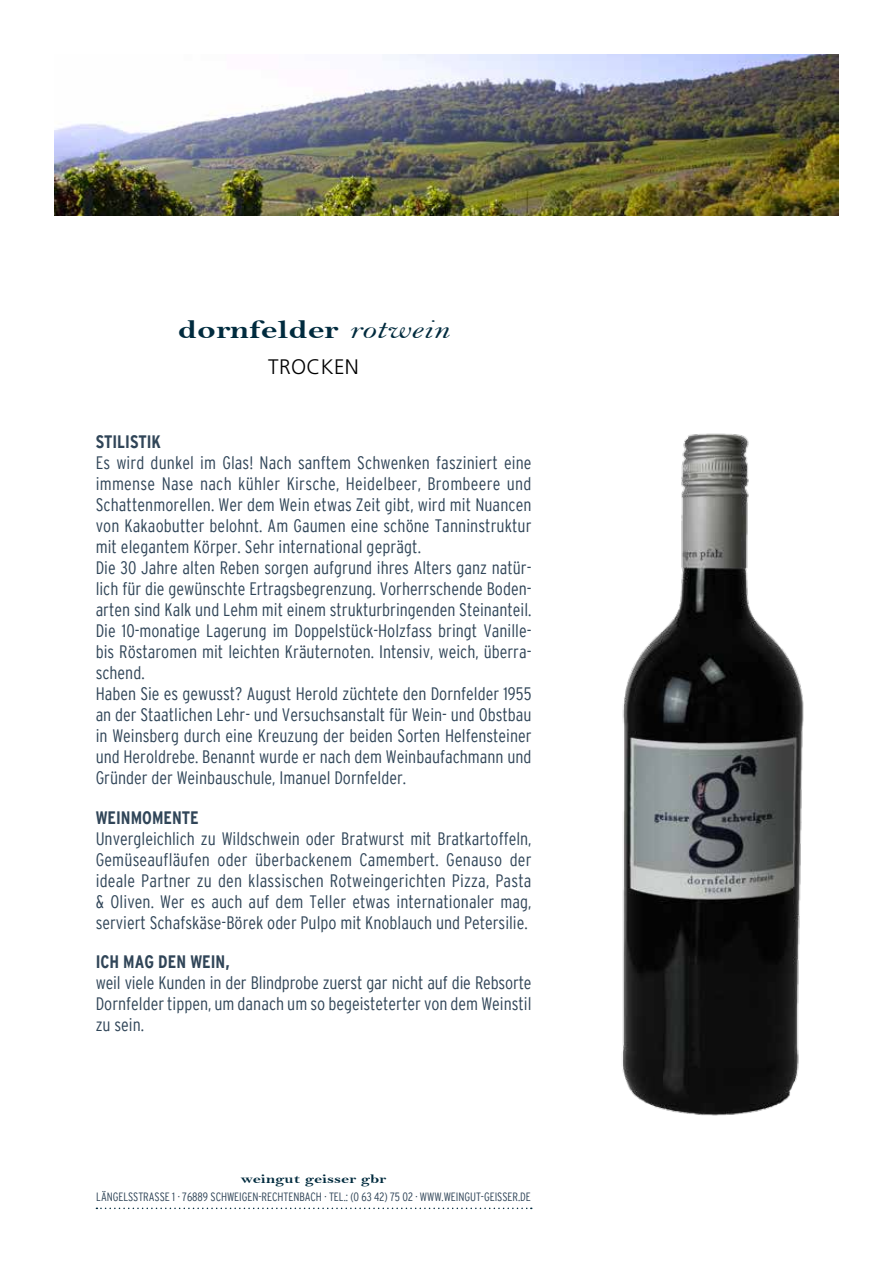
<style>
.page{position:relative;width:893px;height:1263px;background:#fff}
.page>*{position:absolute;margin:0;border:0;box-sizing:border-box;transform-origin:0 0}
.t1{font:26.4px "Bell MT Bold";letter-spacing:.005em;color:#002b3e;scale:1.32 1}
.t2{font:300 21px "Frutiger";letter-spacing:.015em;color:#000}
.t3{font:300 condensed 18px/21px "Interstate";color:#304558;text-align:justify}
.t4{font:700 condensed 18px "Interstate";color:#304558}
.t5{font:12.75px "Bell MT Bold";color:#002b3e;scale:1.32 1}
.t6{font:300 condensed 12px "Interstate";letter-spacing:-.005em;color:#304558}
.s1{font-family:"Bell MT Italic"}
</style>
<div class="page">
<img style="left:622px;top:433px;width:182px;height:683px">
<svg style="left:96px;top:1207px;width:436px;height:2px"></svg>
<img style="left:54px;top:54px;width:785px;height:162px">
<h1 class="t1" style="left:178px;top:313px;width:207px">dornfelder <span class="s1">rotwein</span></h1>
<p class="t2" style="left:268px;top:354px;width:92px">TROCKEN</p>
<p class="t4" style="left:96px;top:431px;width:67px">STILISTIK</p>
<p class="t3" style="left:96px;top:452px;width:437px;text-align:left">Es wird dunkel im Glas! Nach sanftem Schwenken fasziniert eine immense Nase nach kühler Kirsche, Heidelbeer, Brombeere und Schattenmorellen. Wer dem Wein etwas Zeit gibt, wird mit Nuancen von Kakaobutter belohnt. Am Gaumen eine schöne Tanninstruktur mit elegantem Körper. Sehr international geprägt.<br>Die 30 Jahre alten Reben sorgen aufgrund ihres Alters ganz natür&shy;lich für die gewünschte Ertragsbegrenzung. Vorherrschende Boden&shy;arten sind Kalk und Lehm mit einem strukturbringenden Steinanteil.<br>Die 10-monatige Lagerung im Doppelstück-Holzfass bringt Vanille&shy;bis Röstaromen mit leichten Kräuternoten. Intensiv, weich, überra&shy;schend.<br>Haben Sie es gewusst? August Herold züchtete den Dornfelder 1955 an der Staatlichen Lehr- und Versuchsanstalt für Wein- und Obstbau in Weinsberg durch eine Kreuzung der beiden Sorten Helfensteiner und Heroldrebe. Benannt wurde er nach dem Weinbaufachmann und Gründer der Weinbauschule, Imanuel Dornfelder.</p>
<p class="t4" style="left:96px;top:808px;width:105px">WEINMOMENTE</p>
<p class="t3" style="left:96px;top:828px;width:437px">Unvergleichlich zu Wildschwein oder Bratwurst mit Bratkartoffeln, Gemüseaufläufen oder überbackenem Camembert. Genauso der ideale Partner zu den klassischen Rotweingerichten Pizza, Pasta &amp; Oliven. Wer es auch auf dem Teller etwas internationaler mag, serviert Schafskäse-Börek oder Pulpo mit Knoblauch und Petersilie.</p>
<p class="t4" style="left:96px;top:952px;width:136px">ICH MAG DEN WEIN,</p>
<p class="t3" style="left:96px;top:972px;width:437px">weil viele Kunden in der Blindprobe zuerst gar nicht auf die Rebsorte Dornfelder tippen, um danach um so begeisteterter von dem Weinstil zu sein.</p>
<p class="t5" style="left:241px;top:1171px;width:112px">weingut geisser gbr</p>
<p class="t6" style="left:96px;top:1189px;width:436px">LÄNGELSSTRASSE 1 · 76889 SCHWEIGEN-RECHTENBACH · TEL.: (0 63 42) 75 02 · WWW.WEINGUT-GEISSER.DE</p>
</div>
